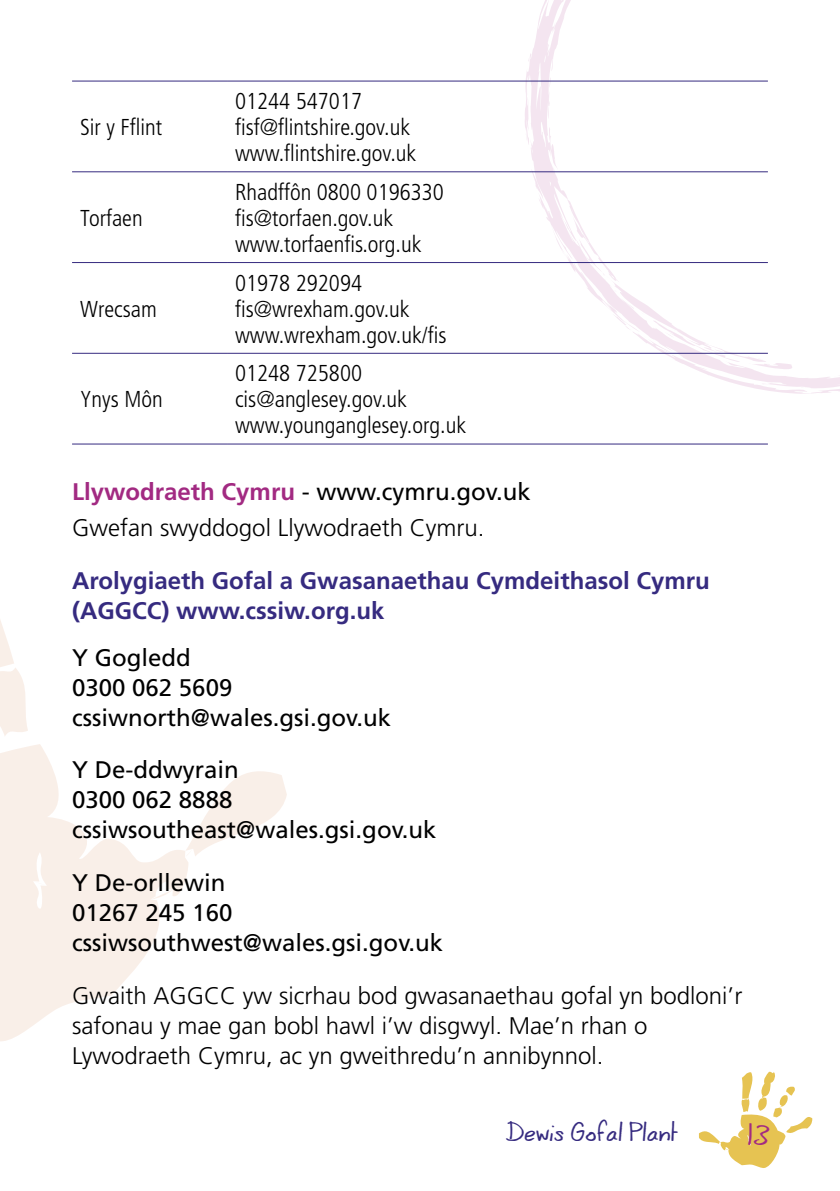
<style>
.page{position:relative;width:840px;height:1191px;background:#fff}
.page>*{position:absolute;margin:0;border:0;box-sizing:border-box;transform-origin:0 0}
.main_text{font:24px "Frutiger LT Std";color:#000}
.main_text-2{font:300 24px/30px "Frutiger LT Std";color:#000}
.main_text-3{font:700 24px/30px "Frutiger LT Std";color:#362b80}
.t1{font:24px "Coert Schrift Romaans";color:#a22a82}
.chapters{font:300 condensed 23px "Frutiger LT Std";color:#000}
.t2{font:20px "Coert Schrift Romaans";color:#362b80}
.s1{font-weight:700;color:#a22a82}
</style>
<div class="page">
<svg style="left:698px;top:1071px;width:114px;height:97px"></svg>
<svg style="left:0;top:620px;width:28px;height:116px"></svg>
<svg style="left:0;top:744px;width:188px;height:297px;fill:#f9efe8"></svg>
<svg style="left:150px;top:889px;width:23px;height:10px"></svg>
<svg style="left:185px;top:761px;width:102px;height:96px"></svg>
<svg style="left:33px;top:881px;width:14px;height:5px"></svg>
<svg style="left:524px;top:0;width:244px;height:353px"></svg>
<svg style="left:527px;top:56px;width:2px;height:7px"></svg>
<svg style="left:525px;top:131px;width:4px;height:10px"></svg>
<svg style="left:549px;top:76px;width:2px;height:17px"></svg>
<svg style="left:566px;top:199px;width:273px;height:195px"></svg>
<hr style="left:72px;top:171px;width:155px;height:1px;background:#362b80">
<hr style="left:227px;top:171px;width:540px;height:1px;background:#362b80">
<hr style="left:72px;top:262px;width:155px;height:1px;background:#362b80">
<hr style="left:227px;top:262px;width:540px;height:1px;background:#362b80">
<hr style="left:72px;top:353px;width:155px;height:1px;background:#362b80">
<hr style="left:227px;top:353px;width:540px;height:1px;background:#362b80">
<hr style="left:72px;top:444px;width:155px;height:1px;background:#362b80">
<hr style="left:227px;top:444px;width:540px;height:1px;background:#362b80">
<hr style="left:72px;top:81px;width:155px;height:1px;background:#362b80">
<hr style="left:227px;top:81px;width:540px;height:1px;background:#362b80">
<p class="chapters" style="left:80px;top:114px;width:84px">Sir y Fflint</p>
<p class="chapters" style="left:80px;top:205px;width:64px">Torfaen</p>
<p class="chapters" style="left:80px;top:295px;width:78px">Wrecsam</p>
<p class="chapters" style="left:80px;top:386px;width:84px">Ynys Môn</p>
<p class="chapters" style="left:235px;top:88px;width:128px">01244 547017</p>
<p class="chapters" style="left:235px;top:114px;width:177px">fisf@flintshire.gov.uk</p>
<p class="chapters" style="left:235px;top:140px;width:183px">www.flintshire.gov.uk</p>
<p class="chapters" style="left:235px;top:179px;width:210px">Rhadffôn 0800 0196330</p>
<p class="chapters" style="left:235px;top:205px;width:159px">fis@torfaen.gov.uk</p>
<p class="chapters" style="left:235px;top:231px;width:188px">www.torfaenfis.org.uk</p>
<p class="chapters" style="left:235px;top:269px;width:128px">01978 292094</p>
<p class="chapters" style="left:235px;top:295px;width:176px">fis@wrexham.gov.uk</p>
<p class="chapters" style="left:235px;top:321px;width:213px">www.wrexham.gov.uk/fis</p>
<p class="chapters" style="left:235px;top:360px;width:128px">01248 725800</p>
<p class="chapters" style="left:235px;top:386px;width:173px">cis@anglesey.gov.uk</p>
<p class="chapters" style="left:235px;top:412px;width:232px">www.younganglesey.org.uk</p>
<p class="main_text" style="left:72px;top:478px;width:460px"><span class="s1">Llywodraeth Cymru</span> - www.cymru.gov.uk</p>
<p class="main_text-2" style="left:72px;top:513px;width:414px">Gwefan swyddogol Llywodraeth Cymru.</p>
<p class="main_text-3" style="left:72px;top:565px;width:639px">Arolygiaeth Gofal a Gwasanaethau Cymdeithasol Cymru (AGGCC) www.cssiw.org.uk</p>
<p class="main_text" style="left:72px;top:643px;width:120px">Y Gogledd</p>
<p class="main_text" style="left:72px;top:673px;width:162px">0300 062 5609</p>
<p class="main_text" style="left:72px;top:703px;width:320px">cssiwnorth@wales.gsi.gov.uk</p>
<p class="main_text" style="left:72px;top:756px;width:168px">Y De-ddwyrain</p>
<p class="main_text" style="left:72px;top:786px;width:162px">0300 062 8888</p>
<p class="main_text" style="left:72px;top:816px;width:366px">cssiwsoutheast@wales.gsi.gov.uk</p>
<p class="main_text" style="left:72px;top:868px;width:155px">Y De-orllewin</p>
<p class="main_text" style="left:72px;top:898px;width:162px">01267 245 160</p>
<p class="main_text" style="left:72px;top:928px;width:372px">cssiwsouthwest@wales.gsi.gov.uk</p>
<p class="main_text-2" style="left:72px;top:981px;width:671px">Gwaith AGGCC yw sicrhau bod gwasanaethau gofal yn bodloni’r safonau y mae gan bobl hawl i’w disgwyl. Mae’n rhan o<br>Lywodraeth Cymru, ac yn gweithredu’n annibynnol.</p>
<p class="t2" style="left:505px;top:1121px;width:174px">Dewis Gofal Plant</p>
<p class="t1" style="left:747px;top:1122px;width:23px">13</p>
</div>
